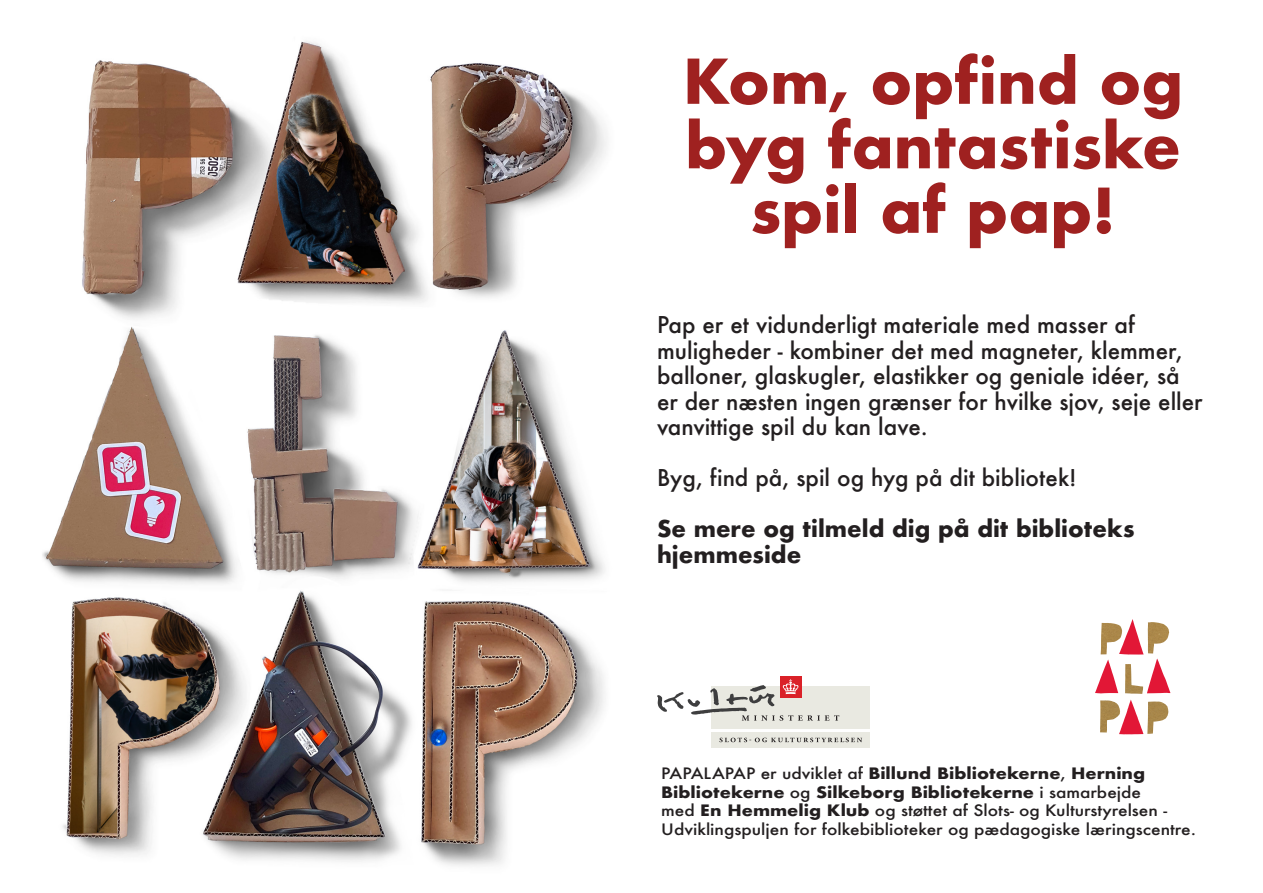
<style>
.page{position:relative;width:1263px;height:893px;background:#fff}
.page>*{position:absolute;margin:0;border:0;box-sizing:border-box;transform-origin:0 0}
.t1{font:700 60px/64.5px "Futura";color:#9f2120;text-align:center}
.t2{font:500 22.5px/25.5px "Futura";color:#231f20}
.t3{font:700 22.5px/25.5px "Futura";color:#231f20}
.t4{font:500 15.3px/18.3px "Futura";color:#231f20;scale:1.13 1}
.s1{font-weight:700}
</style>
<div class="page">
<img style="left:42px;top:41px;width:565px;height:825px">
<div style="left:711px;top:686px;width:159px;height:43px;background:#e9e9e1"></div>
<div style="left:780px;top:677px;width:21px;height:21px;background:#da2128"></div>
<div style="left:711px;top:732px;width:159px;height:16px;background:#e9e9e1"></div>
<svg style="left:657px;top:679px;width:182px;height:42px"></svg>
<svg style="left:719px;top:738px;width:143px;height:4px"></svg>
<svg style="left:1095px;top:619px;width:75px;height:115px"></svg>
<img style="left:1100px;top:622px;width:69px;height:72px">
<p class="t1" style="left:683px;top:49px;width:502px">Kom, opfind og byg fantastiske spil af pap!</p>
<p class="t2" style="left:657px;top:312px;width:547px">Pap er et vidunderligt materiale med masser af muligheder - kombiner det med magneter, klemmer, balloner, glaskugler, elastikker og geniale idéer, så er der næsten ingen grænser for hvilke sjov, seje eller vanvittige spil du kan lave.</p>
<p class="t2" style="left:657px;top:465px;width:421px">Byg, find på, spil og hyg på dit bibliotek!</p>
<p class="t3" style="left:657px;top:516px;width:479px">Se mere og tilmeld dig på dit biblioteks hjemmeside</p>
<p class="t4" style="left:661px;top:764px;width:475px">PAPALAPAP er udviklet af <span class="s1">Billund Bibliotekerne</span>, <span class="s1">Herning Bibliotekerne</span> og <span class="s1">Silkeborg Bibliotekerne</span> i samarbejde<br>med <span class="s1">En Hemmelig Klub</span> og støttet af Slots- og Kulturstyrelsen - Udviklingspuljen for folkebiblioteker og pædagogiske læringscentre.</p>
</div>
